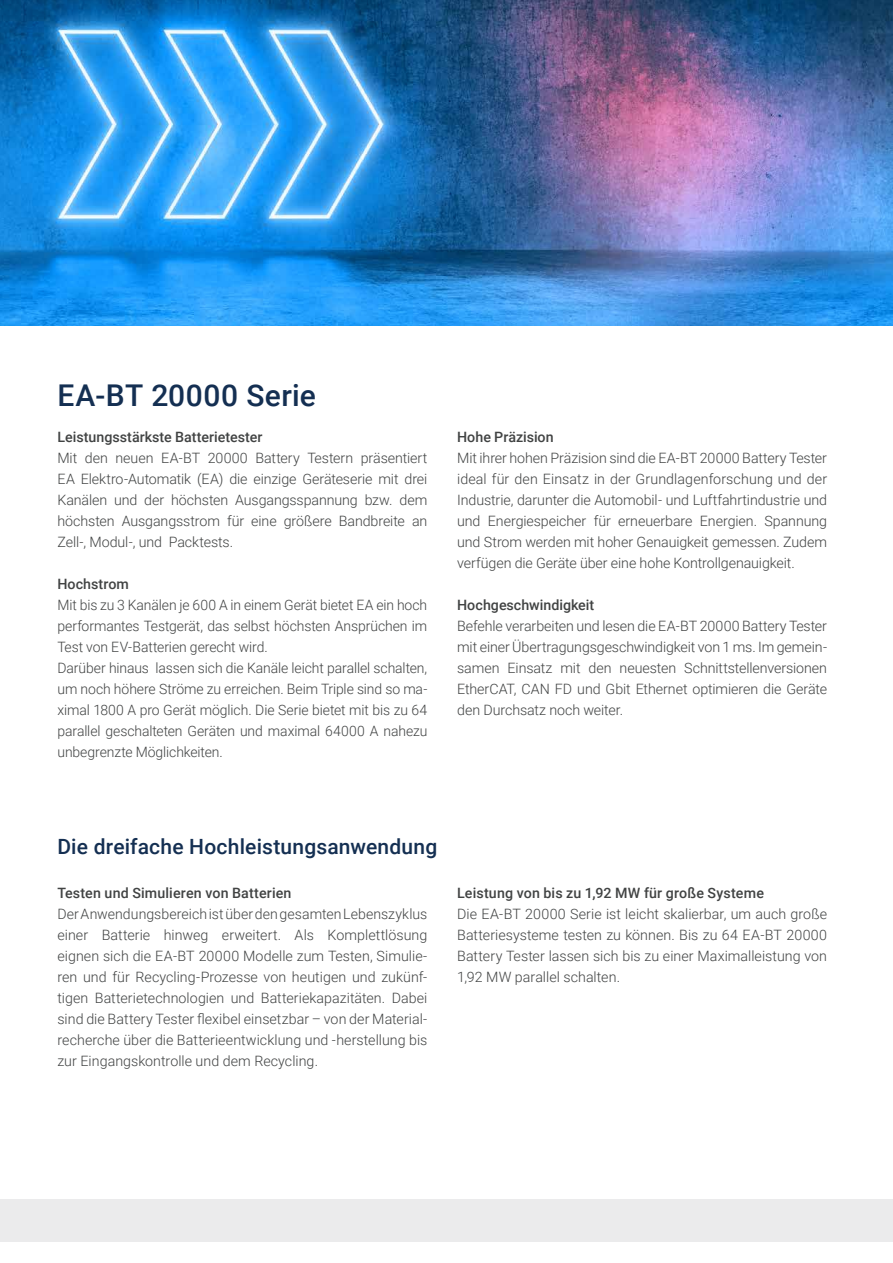
<style>
.page{position:relative;width:893px;height:1263px;background:#fff}
.page>*{position:absolute;margin:0;border:0;box-sizing:border-box;transform-origin:0 0}
.t1{font:500 30px "Roboto";letter-spacing:.015em;color:#142f52}
.t2{font:500 21px "Roboto";letter-spacing:.01em;color:#142f52}
.t3{font:300 14.25px/21px "Roboto";letter-spacing:-.005em;color:#414343;text-align:justify}
.t4{font:500 14.25px "Roboto";letter-spacing:.005em;color:#414343}
</style>
<div class="page">
<img style="left:0;top:0;width:893px;height:325px">
<div style="left:0;top:1199px;width:893px;height:43px;background:#ebebec"></div>
<h1 class="t1" style="left:57px;top:375px;width:260px">EA-BT 20000 Serie</h1>
<p class="t4" style="left:57px;top:427px;width:207px">Leistungsstärkste Batterietester</p>
<p class="t3" style="left:57px;top:447px;width:371px">Mit den neuen EA-BT 20000 Battery Testern präsentiert EA Elektro-Automatik (EA) die einzige Geräteserie mit drei Kanälen und der höchsten Ausgangsspannung bzw. dem höchsten Ausgangsstrom für eine größere Bandbreite an Zell-, Modul-, und Packtests.</p>
<p class="t4" style="left:57px;top:574px;width:73px">Hochstrom</p>
<p class="t3" style="left:57px;top:594px;width:371px;text-align:left">Mit bis zu 3 Kanälen je 600 A in einem Gerät bietet EA ein hoch performantes Testgerät, das selbst höchsten Ansprüchen im Test von EV-Batterien gerecht wird.<br>Darüber hinaus lassen sich die Kanäle leicht parallel schalten, um noch höhere Ströme zu erreichen. Beim Triple sind so ma&shy;ximal 1800 A pro Gerät möglich. Die Serie bietet mit bis zu 64 parallel geschalteten Geräten und maximal 64000 A nahezu unbegrenzte Möglichkeiten.</p>
<p class="t4" style="left:457px;top:427px;width:98px">Hohe Präzision</p>
<p class="t3" style="left:457px;top:447px;width:371px">Mit ihrer hohen Präzision sind die EA-BT 20000 Battery Tester ideal für den Einsatz in der Grundlagenforschung und der Industrie, darunter die Automobil- und Luftfahrtindustrie und und Energiespeicher für erneuerbare Energien. Spannung und Strom werden mit hoher Genauigkeit gemessen. Zudem verfügen die Geräte über eine hohe Kontrollgenauigkeit.</p>
<p class="t4" style="left:457px;top:595px;width:139px">Hochgeschwindigkeit</p>
<p class="t3" style="left:457px;top:615px;width:371px">Befehle verarbeiten und lesen die EA-BT 20000 Battery Tester mit einer Übertragungsgeschwindigkeit von 1 ms. Im gemein&shy;samen Einsatz mit den neuesten Schnittstellenversionen EtherCAT, CAN FD und Gbit Ethernet optimieren die Geräte den Durchsatz noch weiter.</p>
<h2 class="t2" style="left:57px;top:832px;width:381px">Die dreifache Hochleistungsanwendung</h2>
<p class="t4" style="left:57px;top:883px;width:236px">Testen und Simulieren von Batterien</p>
<p class="t3" style="left:57px;top:903px;width:371px">Der Anwendungsbereich ist über den gesamten Lebenszyklus einer Batterie hinweg erweitert. Als Komplettlösung eignen sich die EA-BT 20000 Modelle zum Testen, Simulie&shy;ren und für Recycling-Prozesse von heutigen und zukünf&shy;tigen Batterietechnologien und Batteriekapazitäten. Dabei sind die Battery Tester flexibel einsetzbar – von der Material&shy;recherche über die Batterieentwicklung und -herstellung bis zur Eingangskontrolle und dem Recycling.</p>
<p class="t4" style="left:457px;top:883px;width:308px">Leistung von bis zu 1,92 MW für große Systeme</p>
<p class="t3" style="left:457px;top:903px;width:371px">Die EA-BT 20000 Serie ist leicht skalierbar, um auch große Batteriesysteme testen zu können. Bis zu 64 EA-BT 20000<br>Battery Tester lassen sich bis zu einer Maximalleistung von 1,92 MW parallel schalten.</p>
</div>
